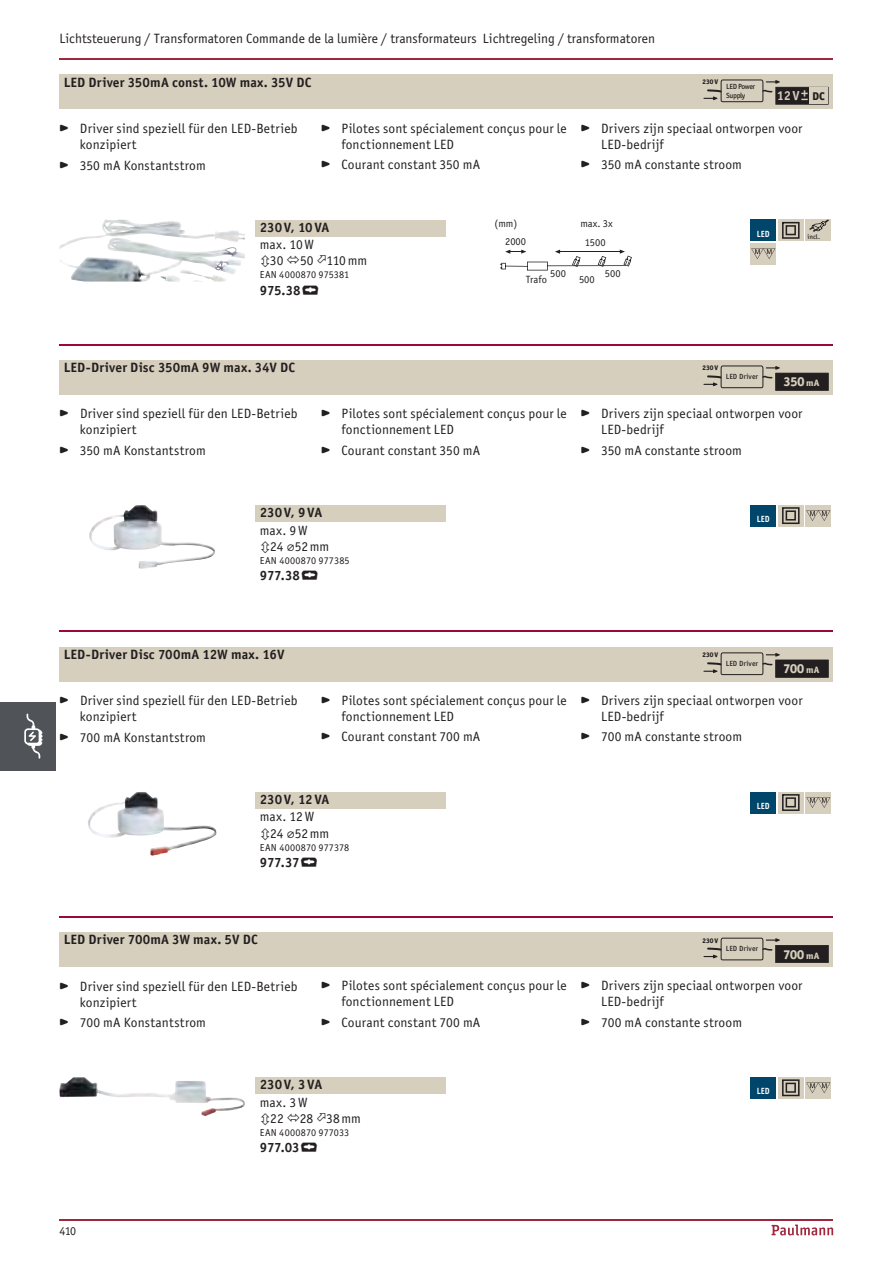
<style>
.page{position:relative;width:893px;height:1263px;background:#fff}
.page>*{position:absolute;margin:0;border:0;box-sizing:border-box;transform-origin:0 0}
.t1{font:13.5px/16px "P Officina Sans Book ITC";letter-spacing:.01em;color:#231f20}
.t2{font:13.5px "P Officina Sans Bold ITC";letter-spacing:.005em;color:#231f20}
.t3{font:13.05px "P Officina Sans Extra Bold ITC";letter-spacing:-.005em;color:#d6cfbd}
.t4{font:13.05px "P Officina Sans Bold ITC";color:#d6cfbd}
.t5{font:12px "P Officina Sans Book ITC";color:#231f20}
.t6{font:10.5px/17.4px "P Officina Sans Book ITC";color:#231f20}
.t7{font:10.2px "P Officina Sans Book ITC";letter-spacing:.015em;color:#231f20}
.t8{font:9px "P Officina Sans Bold ITC";letter-spacing:-.01em;color:#fff;scale:.9 1}
.t9{font:7.5px "P Officina Sans Medium ITC";color:#231f20}
.t10{font:7.5px/9px "P Officina Sans Medium ITC";letter-spacing:-.05em;color:#231f20}
.t11{font:6.75px "P Officina Sans Extra Bold ITC";letter-spacing:.02em;color:#231f20}
.t12{font:6.75px "P Officina Sans Medium ITC";color:#231f20}
.s1{font-size:13.95px}
.s2{font-family:"P Officina Sans Extra Bold ITC";font-size:11.25px;color:#231f20}
.s3{font-family:"Paulmann"}
.s4{font-size:9.3px}
</style>
<div class="page">
<div style="left:0;top:702px;width:55px;height:68px;background:#505357"></div>
<svg style="left:24px;top:713px;width:18px;height:46px"></svg>
<img style="left:60px;top:219px;width:185px;height:54px">
<img style="left:59px;top:1077px;width:186px;height:39px">
<img style="left:89px;top:505px;width:126px;height:64px">
<img style="left:88px;top:792px;width:128px;height:64px">
<svg style="left:500px;top:250px;width:132px;height:21px"></svg>
<hr style="left:60px;top:58px;width:773px;height:1px;background:#a1273c">
<hr style="left:60px;top:1219px;width:773px;height:1px;background:#a1273c">
<svg style="left:771px;top:1225px;width:62px;height:10px"></svg>
<hr style="left:60px;top:344px;width:773px;height:1px;background:#990837">
<hr style="left:60px;top:631px;width:773px;height:1px;background:#990837">
<hr style="left:60px;top:917px;width:773px;height:1px;background:#990837">
<div style="left:60px;top:75px;width:773px;height:34px;background:#d6cfbd"></div>
<div style="left:750px;top:220px;width:26px;height:21px;background:#00466a"></div>
<svg style="left:778px;top:220px;width:25px;height:21px"></svg>
<svg style="left:782px;top:222px;width:17px;height:17px"></svg>
<div style="left:805px;top:220px;width:26px;height:21px;background:#d6cfbd"></div>
<svg style="left:809px;top:220px;width:20px;height:12px"></svg>
<div style="left:750px;top:243px;width:26px;height:21px;background:#d6cfbd"></div>
<svg style="left:751px;top:248px;width:24px;height:11px"></svg>
<div style="left:256px;top:220px;width:190px;height:17px;background:#d6cfbd"></div>
<div style="left:60px;top:932px;width:773px;height:34px;background:#d6cfbd"></div>
<div style="left:750px;top:1077px;width:26px;height:21px;background:#00466a"></div>
<svg style="left:778px;top:1077px;width:25px;height:21px"></svg>
<svg style="left:782px;top:1079px;width:17px;height:17px"></svg>
<div style="left:805px;top:1077px;width:26px;height:21px;background:#d6cfbd"></div>
<svg style="left:806px;top:1083px;width:24px;height:10px"></svg>
<div style="left:256px;top:1077px;width:190px;height:17px;background:#d6cfbd"></div>
<div style="left:60px;top:360px;width:773px;height:34px;background:#d6cfbd"></div>
<div style="left:750px;top:505px;width:26px;height:21px;background:#00466a"></div>
<div style="left:778px;top:505px;width:25px;height:21px;background:#d6cfbd"></div>
<svg style="left:782px;top:507px;width:17px;height:17px"></svg>
<div style="left:805px;top:505px;width:26px;height:21px;background:#d6cfbd"></div>
<svg style="left:806px;top:510px;width:24px;height:11px"></svg>
<div style="left:256px;top:505px;width:190px;height:17px;background:#d6cfbd"></div>
<div style="left:60px;top:647px;width:773px;height:34px;background:#d6cfbd"></div>
<div style="left:750px;top:792px;width:26px;height:21px;background:#00466a"></div>
<div style="left:778px;top:792px;width:25px;height:21px;background:#d6cfbd"></div>
<svg style="left:782px;top:794px;width:17px;height:17px"></svg>
<div style="left:805px;top:792px;width:26px;height:21px;background:#d6cfbd"></div>
<svg style="left:806px;top:797px;width:24px;height:11px"></svg>
<div style="left:256px;top:792px;width:190px;height:17px;background:#d6cfbd"></div>
<svg style="left:703px;top:79px;width:125px;height:26px"></svg>
<div style="left:809px;top:87px;width:19px;height:17px;background:#d6cfbd"></div>
<svg style="left:703px;top:365px;width:125px;height:26px"></svg>
<svg style="left:703px;top:652px;width:125px;height:26px"></svg>
<svg style="left:703px;top:938px;width:125px;height:25px"></svg>
<p class="t1" style="left:60px;top:31px;width:597px">Lichtsteuerung / Transformatoren Commande de la lumière / transformateurs Lichtregeling / transformatoren</p>
<p class="t2" style="left:64px;top:74px;width:249px">LED Driver 350mA const. 10W max. 35V DC</p>
<p class="t11" style="left:702px;top:80px;width:17px">230 V</p>
<p class="t10" style="left:726px;top:82px;width:31px">LED Power<br>Supply</p>
<p class="t4" style="left:777px;top:88px;width:50px">12 V<sup>+</sup><span class="s1">−</span> <span class="s2">DC</span></p>
<p class="t1" style="left:80px;top:122px;width:219px;text-indent:-20px"><span class="s3">&gt;</span>Driver sind speziell für den LED-Betrieb konzipiert</p>
<p class="t1" style="left:60px;top:158px;width:148px"><span class="s3">&gt;</span>350 mA Konstantstrom</p>
<p class="t1" style="left:341px;top:121px;width:227px;text-indent:-20px"><span class="s3">&gt;</span>Pilotes sont spécialement conçus pour le fonctionnement LED</p>
<p class="t1" style="left:321px;top:158px;width:161px"><span class="s3">&gt;</span>Courant constant 350 mA</p>
<p class="t1" style="left:601px;top:121px;width:203px;text-indent:-20px"><span class="s3">&gt;</span>Drivers zijn speciaal ontworpen voor<br>LED-bedrijf</p>
<p class="t1" style="left:581px;top:158px;width:163px"><span class="s3">&gt;</span>350 mA constante stroom</p>
<p class="t2" style="left:260px;top:219px;width:71px">230 V, 10 VA</p>
<p class="t1" style="left:260px;top:238px;width:109px">max. 10 W<br><span class="s3">3</span>30 <span class="s3">2</span>50 <span class="s3">1</span>110 mm</p>
<p class="t7" style="left:260px;top:271px;width:91px">EAN 4000870 975381</p>
<p class="t2" style="left:260px;top:282px;width:63px">975.38<span class="s3">¥</span></p>
<p class="t6" style="left:505px;top:216px;width:22px;text-indent:-11px">(mm)<br>2000</p>
<p class="t6" style="left:580px;top:215px;width:34px">max. 3x</p>
<p class="t6" style="left:585px;top:234px;width:22px">1500</p>
<p class="t6" style="left:550px;top:265px;width:17px">500</p>
<p class="t6" style="left:526px;top:272px;width:23px">Trafo</p>
<p class="t6" style="left:579px;top:272px;width:17px">500</p>
<p class="t6" style="left:605px;top:265px;width:17px">500</p>
<p class="t8" style="left:757px;top:228px;width:16px">LED</p>
<p class="t12" style="left:807px;top:232px;width:14px">incl.</p>
<p class="t2" style="left:64px;top:360px;width:233px">LED-Driver Disc 350mA 9W max. 34V DC</p>
<p class="t1" style="left:80px;top:407px;width:219px;text-indent:-20px"><span class="s3">&gt;</span>Driver sind speziell für den LED-Betrieb konzipiert</p>
<p class="t1" style="left:60px;top:443px;width:148px"><span class="s3">&gt;</span>350 mA Konstantstrom</p>
<p class="t1" style="left:341px;top:406px;width:227px;text-indent:-20px"><span class="s3">&gt;</span>Pilotes sont spécialement conçus pour le fonctionnement LED</p>
<p class="t1" style="left:321px;top:443px;width:161px"><span class="s3">&gt;</span>Courant constant 350 mA</p>
<p class="t11" style="left:702px;top:366px;width:17px">230 V</p>
<p class="t9" style="left:726px;top:372px;width:34px">LED Driver</p>
<p class="t3" style="left:783px;top:378px;width:38px">350 <span class="s4">mA</span></p>
<p class="t1" style="left:601px;top:406px;width:203px;text-indent:-20px"><span class="s3">&gt;</span>Drivers zijn speciaal ontworpen voor<br>LED-bedrijf</p>
<p class="t1" style="left:581px;top:443px;width:163px"><span class="s3">&gt;</span>350 mA constante stroom</p>
<p class="t2" style="left:260px;top:504px;width:64px">230 V, 9 VA</p>
<p class="t1" style="left:260px;top:523px;width:71px">max. 9 W<br><span class="s3">3</span>24 ⌀52 mm</p>
<p class="t7" style="left:260px;top:557px;width:91px">EAN 4000870 977385</p>
<p class="t2" style="left:260px;top:567px;width:62px">977.38<span class="s3">¥</span></p>
<p class="t8" style="left:757px;top:514px;width:16px">LED</p>
<p class="t2" style="left:64px;top:646px;width:222px">LED-Driver Disc 700mA 12W max. 16V</p>
<p class="t1" style="left:80px;top:694px;width:219px;text-indent:-20px"><span class="s3">&gt;</span>Driver sind speziell für den LED-Betrieb konzipiert</p>
<p class="t1" style="left:60px;top:730px;width:148px"><span class="s3">&gt;</span>700 mA Konstantstrom</p>
<p class="t1" style="left:341px;top:693px;width:227px;text-indent:-20px"><span class="s3">&gt;</span>Pilotes sont spécialement conçus pour le fonctionnement LED</p>
<p class="t1" style="left:321px;top:730px;width:161px"><span class="s3">&gt;</span>Courant constant 700 mA</p>
<p class="t11" style="left:702px;top:653px;width:17px">230 V</p>
<p class="t9" style="left:726px;top:659px;width:34px">LED Driver</p>
<p class="t3" style="left:783px;top:664px;width:38px">700 <span class="s4">mA</span></p>
<p class="t1" style="left:601px;top:693px;width:203px;text-indent:-20px"><span class="s3">&gt;</span>Drivers zijn speciaal ontworpen voor<br>LED-bedrijf</p>
<p class="t1" style="left:581px;top:730px;width:163px"><span class="s3">&gt;</span>700 mA constante stroom</p>
<p class="t2" style="left:260px;top:791px;width:71px">230 V, 12 VA</p>
<p class="t1" style="left:260px;top:810px;width:71px">max. 12 W<br><span class="s3">3</span>24 ⌀52 mm</p>
<p class="t7" style="left:260px;top:843px;width:91px">EAN 4000870 977378</p>
<p class="t2" style="left:260px;top:854px;width:61px">977.37<span class="s3">¥</span></p>
<p class="t8" style="left:757px;top:800px;width:16px">LED</p>
<p class="t2" style="left:64px;top:932px;width:195px">LED Driver 700mA 3W max. 5V DC</p>
<p class="t1" style="left:80px;top:979px;width:219px;text-indent:-20px"><span class="s3">&gt;</span>Driver sind speziell für den LED-Betrieb konzipiert</p>
<p class="t1" style="left:60px;top:1015px;width:148px"><span class="s3">&gt;</span>700 mA Konstantstrom</p>
<p class="t1" style="left:341px;top:979px;width:227px;text-indent:-20px"><span class="s3">&gt;</span>Pilotes sont spécialement conçus pour le fonctionnement LED</p>
<p class="t1" style="left:321px;top:1015px;width:161px"><span class="s3">&gt;</span>Courant constant 700 mA</p>
<p class="t11" style="left:702px;top:938px;width:17px">230 V</p>
<p class="t9" style="left:726px;top:944px;width:34px">LED Driver</p>
<p class="t3" style="left:783px;top:950px;width:38px">700 <span class="s4">mA</span></p>
<p class="t1" style="left:601px;top:979px;width:203px;text-indent:-20px"><span class="s3">&gt;</span>Drivers zijn speciaal ontworpen voor<br>LED-bedrijf</p>
<p class="t1" style="left:581px;top:1015px;width:163px"><span class="s3">&gt;</span>700 mA constante stroom</p>
<p class="t2" style="left:260px;top:1077px;width:64px">230 V, 3 VA</p>
<p class="t1" style="left:260px;top:1095px;width:103px">max. 3 W<br><span class="s3">3</span>22 <span class="s3">2</span>28 <span class="s3">1</span>38 mm</p>
<p class="t7" style="left:260px;top:1129px;width:91px">EAN 4000870 977033</p>
<p class="t2" style="left:260px;top:1140px;width:61px">977.03<span class="s3">¥</span></p>
<p class="t8" style="left:757px;top:1086px;width:16px">LED</p>
<p class="t5" style="left:60px;top:1227px;width:18px">410</p>
</div>
